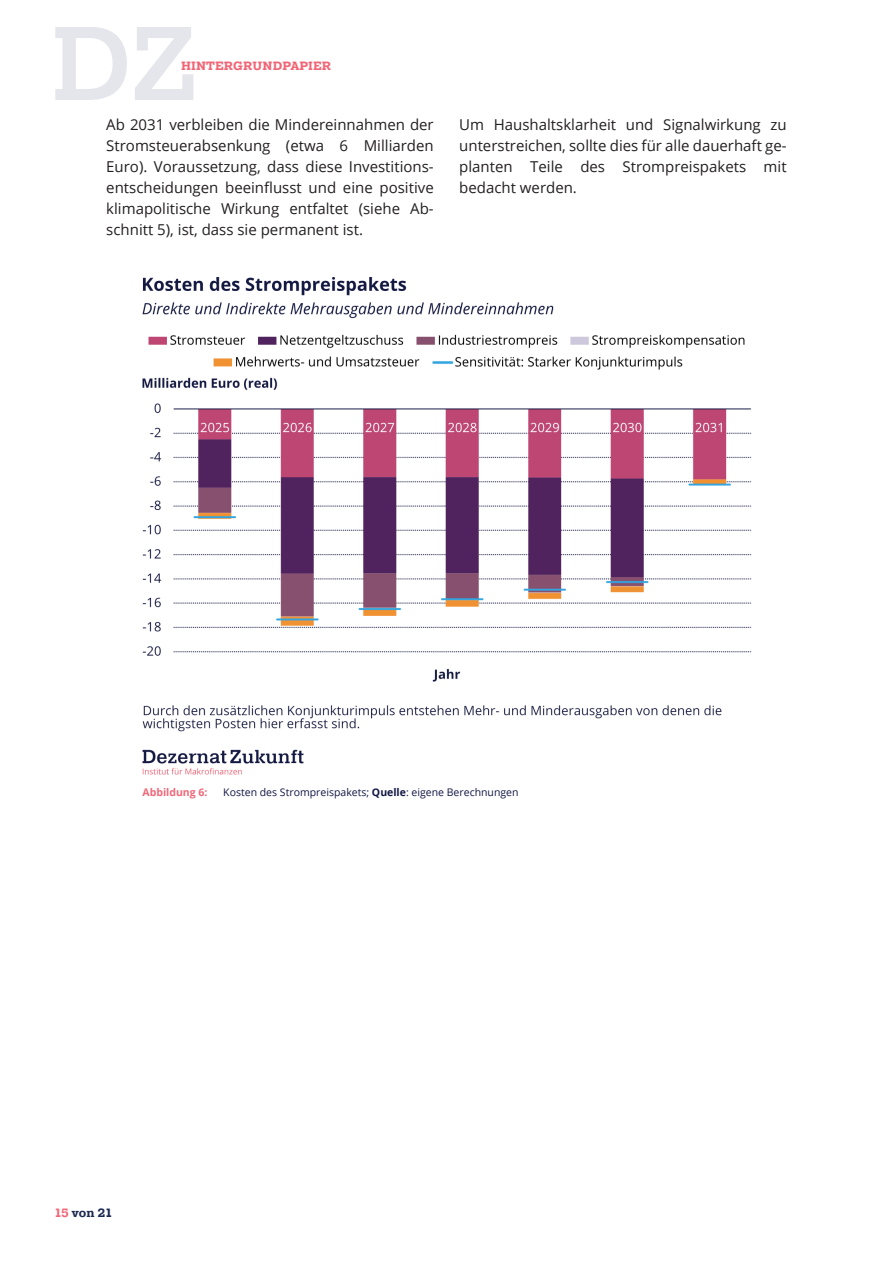
<style>
.page{position:relative;width:893px;height:1263px;background:#fff}
.page>*{position:absolute;margin:0;border:0;box-sizing:border-box;transform-origin:0 0}
.t1{font:15px "Open Sans";color:#231f20}
.t2{font:700 12px "Pragmatica Slab";letter-spacing:.01em;color:#f16676}
.t3{font:700 12px "Pragmatica Slab";letter-spacing:-.02em;color:#1b2850}
.t4{font:10.5px "Open Sans";color:#131843}
.t5{font:700 10.5px "Open Sans";color:#f16778}
.s1{font-weight:700}
.s2{color:#f16778}
</style>
<div class="page">
<svg style="left:55px;top:27px;width:72px;height:73px"></svg>
<svg style="left:135px;top:27px;width:58px;height:73px"></svg>
<img style="left:142px;top:277px;width:610px;height:498px">
<p class="t2" style="left:181px;top:62px;width:152px">HINTERGRUNDPAPIER</p>
<p class="t1" style="left:106px;top:119px;width:329px">Ab 2031 verbleiben die Mindereinnahmen der</p>
<p class="t1" style="left:106px;top:140px;width:329px">Stromsteuerabsenkung (etwa 6 Milliarden</p>
<p class="t1" style="left:106px;top:161px;width:329px">Euro). Voraussetzung, dass diese Investitions-</p>
<p class="t1" style="left:106px;top:182px;width:329px">entscheidungen beeinflusst und eine positive</p>
<p class="t1" style="left:106px;top:203px;width:329px">klimapolitische Wirkung entfaltet (siehe Ab-</p>
<p class="t1" style="left:106px;top:224px;width:258px">schnitt 5), ist, dass sie permanent ist.</p>
<p class="t1" style="left:459px;top:119px;width:329px">Um Haushaltsklarheit und Signalwirkung zu</p>
<p class="t1" style="left:459px;top:140px;width:329px">unterstreichen, sollte dies für alle dauerhaft ge-</p>
<p class="t1" style="left:459px;top:161px;width:329px">planten Teile des Strompreispakets mit</p>
<p class="t1" style="left:459px;top:182px;width:119px">bedacht werden.</p>
<p class="t5" style="left:142px;top:788px;width:67px">Abbildung 6:</p>
<p class="t4" style="left:223px;top:788px;width:297px">Kosten des Strompreispakets; <span class="s1">Quelle</span>: eigene Berechnungen</p>
<p class="t3" style="left:54px;top:1209px;width:60px"><span class="s2">15</span> von 21</p>
</div>
